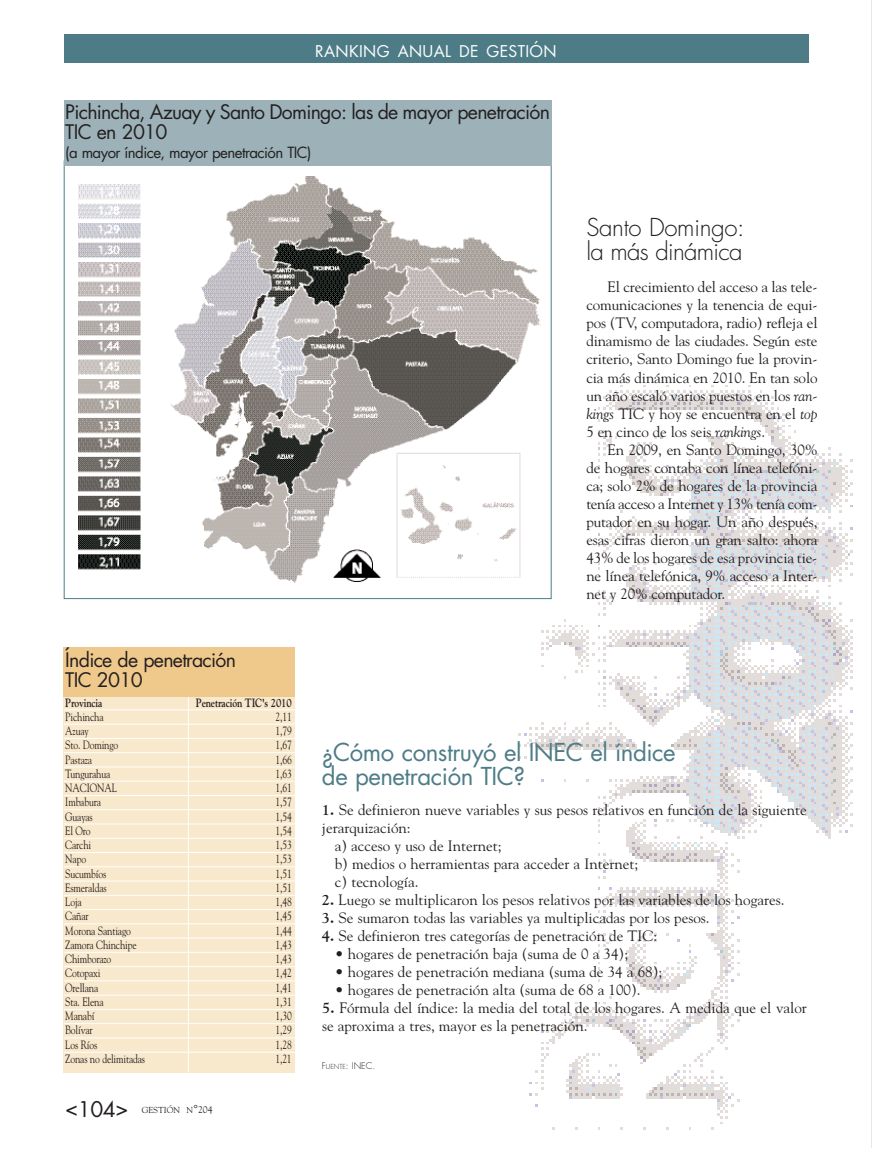
<style>
.page{position:relative;width:872px;height:1149px;background:#fff}
.page>*{position:absolute;margin:0;border:0;box-sizing:border-box;transform-origin:0 0}
.t1{font:24px/24px "Futura";letter-spacing:-.02em;color:#4d7c87}
.t2{font:300 24px/24px "Futura";letter-spacing:-.02em;color:#231f20}
.t3{font:21px "Futura";color:#231f20}
.t4{font:19.5px/19.5px "Futura";letter-spacing:-.035em;color:#231f20}
.t5{font:15.75px "Futura";letter-spacing:.025em;color:#fff}
.t6{font:15px/18px "Goudy Std";color:#231f20;text-align:justify}
.t7{font:15px "Futura";letter-spacing:-.035em;color:#231f20}
.t8{font:12px "Goudy Std";letter-spacing:-.015em;color:#231f20;scale:.8 1}
.t9{font:700 12px "Goudy Std";letter-spacing:-.015em;color:#231f20;scale:.8 1}
.t10{font:300 9px "Futura";color:#231f20}
.t11{font:8.7px "Goudy Std";color:#231f20}
.s1{font-style:italic}
.s2{font-size:11.55px}
.s3{font-size:9.75px}
.s4{font-weight:700}
.s5{font-size:6.75px}
</style>
<div class="page">
<img style="left:431px;top:296px;width:422px;height:834px">
<div style="left:64px;top:34px;width:744px;height:29px;background:#4d7c87"></div>
<div style="left:64px;top:696px;width:231px;height:375px;background:#f8e8cc"></div>
<hr style="left:64px;top:709px;width:231px;height:1px;background:#fff">
<hr style="left:64px;top:723px;width:231px;height:1px;background:#fff">
<hr style="left:64px;top:737px;width:231px;height:1px;background:#fff">
<hr style="left:64px;top:752px;width:231px;height:1px;background:#fff">
<hr style="left:64px;top:766px;width:231px;height:1px;background:#fff">
<hr style="left:64px;top:780px;width:231px;height:1px;background:#fff">
<hr style="left:64px;top:794px;width:231px;height:1px;background:#fff">
<hr style="left:64px;top:809px;width:231px;height:1px;background:#fff">
<hr style="left:64px;top:823px;width:231px;height:1px;background:#fff">
<hr style="left:64px;top:837px;width:231px;height:1px;background:#fff">
<hr style="left:64px;top:851px;width:231px;height:1px;background:#fff">
<hr style="left:64px;top:866px;width:231px;height:1px;background:#fff">
<hr style="left:64px;top:880px;width:231px;height:1px;background:#fff">
<hr style="left:64px;top:894px;width:231px;height:1px;background:#fff">
<hr style="left:64px;top:908px;width:231px;height:1px;background:#fff">
<hr style="left:64px;top:923px;width:231px;height:1px;background:#fff">
<hr style="left:64px;top:937px;width:231px;height:1px;background:#fff">
<hr style="left:64px;top:951px;width:231px;height:1px;background:#fff">
<hr style="left:64px;top:965px;width:231px;height:1px;background:#fff">
<hr style="left:64px;top:980px;width:231px;height:1px;background:#fff">
<hr style="left:64px;top:994px;width:231px;height:1px;background:#fff">
<hr style="left:64px;top:1008px;width:231px;height:1px;background:#fff">
<hr style="left:64px;top:1022px;width:231px;height:1px;background:#fff">
<hr style="left:64px;top:1037px;width:231px;height:1px;background:#fff">
<hr style="left:64px;top:1051px;width:231px;height:1px;background:#fff">
<hr style="left:188px;top:697px;width:1px;height:374px;background:#fff">
<div style="left:64px;top:646px;width:231px;height:50px;background:#efc88b"></div>
<img style="left:79px;top:176px;width:463px;height:407px">
<div style="left:64px;top:100px;width:487px;height:65px;background:#9cb1b8"></div>
<hr style="left:871px;top:0;width:1px;height:1147px;background:#e6e7e9">
<p class="t5" style="left:315px;top:40px;width:243px">RANKING ANUAL DE GESTIÓN</p>
<h3 class="t4" style="left:65px;top:102px;width:486px">Pichincha, Azuay y Santo Domingo: las de mayor penetración<br>TIC en 2010</h3>
<p class="t7" style="left:65px;top:142px;width:248px">(a mayor índice, mayor penetración TIC)</p>
<h3 class="t4" style="left:65px;top:650px;width:172px">Índice de penetración<br>TIC 2010</h3>
<h1 class="t2" style="left:586px;top:215px;width:160px">Santo Domingo: la más dinámica</h1>
<p class="t6" style="left:586px;top:278px;width:233px;text-indent:21px">El crecimiento del acceso a las tele&shy;comunicaciones y la tenencia de equi&shy;pos (TV, computadora, radio) refleja el dinamismo de las ciudades. Según este criterio, Santo Domingo fue la provin&shy;cia más dinámica en 2010. En tan solo un año escaló varios puestos en los <span class="s1">ran&shy;kings</span> TIC y hoy se encuentra en el <span class="s1">top </span>5 en cinco de los seis <span class="s1">rankings</span>.</p>
<p class="t6" style="left:586px;top:440px;width:233px;text-indent:21px">En 2009, en Santo Domingo, 30% de hogares contaba con línea telefóni&shy;ca; solo 2% de hogares de la provincia tenía acceso a Internet y 13% tenía com&shy;putador en su hogar. Un año después, esas cifras dieron un gran salto: ahora 43% de los hogares de esa provincia tie&shy;ne línea telefónica, 9% acceso a Inter&shy;net y 20% computador.</p>
<p class="t9" style="left:65px;top:695px;width:48px">Provincia</p>
<p class="t9" style="left:196px;top:695px;width:121px">Penetración TIC's 2010</p>
<p class="t8" style="left:65px;top:709px;width:49px">Pichincha</p>
<p class="t8" style="left:275px;top:709px;width:22px">2,11</p>
<p class="t8" style="left:65px;top:723px;width:31px">Azuay</p>
<p class="t8" style="left:275px;top:723px;width:22px">1,79</p>
<p class="t8" style="left:65px;top:737px;width:68px">Sto. Domingo</p>
<p class="t8" style="left:275px;top:737px;width:22px">1,67</p>
<p class="t8" style="left:65px;top:751px;width:35px">Pastaza</p>
<p class="t8" style="left:275px;top:751px;width:22px">1,66</p>
<p class="t8" style="left:65px;top:766px;width:58px">Tungurahua</p>
<p class="t8" style="left:275px;top:766px;width:22px">1,63</p>
<p class="t8" style="left:65px;top:780px;width:66px">NACIONAL</p>
<p class="t8" style="left:275px;top:780px;width:22px">1,61</p>
<p class="t8" style="left:65px;top:794px;width:46px">Imbabura</p>
<p class="t8" style="left:275px;top:794px;width:22px">1,57</p>
<p class="t8" style="left:65px;top:808px;width:36px">Guayas</p>
<p class="t8" style="left:275px;top:808px;width:22px">1,54</p>
<p class="t8" style="left:65px;top:823px;width:33px">El Oro</p>
<p class="t8" style="left:275px;top:823px;width:22px">1,54</p>
<p class="t8" style="left:65px;top:837px;width:34px">Carchi</p>
<p class="t8" style="left:275px;top:837px;width:22px">1,53</p>
<p class="t8" style="left:65px;top:851px;width:28px">Napo</p>
<p class="t8" style="left:275px;top:851px;width:22px">1,53</p>
<p class="t8" style="left:65px;top:865px;width:53px">Sucumbíos</p>
<p class="t8" style="left:275px;top:865px;width:22px">1,51</p>
<p class="t8" style="left:65px;top:880px;width:53px">Esmeraldas</p>
<p class="t8" style="left:275px;top:880px;width:22px">1,51</p>
<p class="t8" style="left:65px;top:894px;width:22px">Loja</p>
<p class="t8" style="left:275px;top:894px;width:22px">1,48</p>
<p class="t8" style="left:65px;top:908px;width:31px">Cañar</p>
<p class="t8" style="left:275px;top:908px;width:22px">1,45</p>
<p class="t8" style="left:65px;top:922px;width:84px">Morona Santiago</p>
<p class="t8" style="left:275px;top:922px;width:22px">1,44</p>
<p class="t8" style="left:65px;top:937px;width:91px">Zamora Chinchipe</p>
<p class="t8" style="left:275px;top:937px;width:22px">1,43</p>
<p class="t8" style="left:65px;top:951px;width:59px">Chimborazo</p>
<p class="t8" style="left:275px;top:951px;width:22px">1,43</p>
<p class="t8" style="left:65px;top:965px;width:46px">Cotopaxi</p>
<p class="t8" style="left:275px;top:965px;width:22px">1,42</p>
<p class="t8" style="left:65px;top:979px;width:43px">Orellana</p>
<p class="t8" style="left:275px;top:979px;width:22px">1,41</p>
<p class="t8" style="left:65px;top:993px;width:50px">Sta. Elena</p>
<p class="t8" style="left:275px;top:993px;width:22px">1,31</p>
<p class="t8" style="left:65px;top:1008px;width:38px">Manabí</p>
<p class="t8" style="left:275px;top:1008px;width:22px">1,30</p>
<p class="t8" style="left:65px;top:1022px;width:36px">Bolívar</p>
<p class="t8" style="left:275px;top:1022px;width:22px">1,29</p>
<p class="t8" style="left:65px;top:1036px;width:42px">Los Ríos</p>
<p class="t8" style="left:275px;top:1036px;width:22px">1,28</p>
<p class="t8" style="left:65px;top:1050px;width:101px">Zonas no delimitadas</p>
<p class="t8" style="left:275px;top:1050px;width:22px">1,21</p>
<h2 class="t3" style="left:65px;top:1094px;width:65px">&lt;104&gt;</h2>
<p class="t11" style="left:142px;top:1104px;width:72px">GESTIÓN N<span class="s2">°</span><span class="s3">204</span></p>
<h1 class="t1" style="left:322px;top:740px;width:355px">¿Cómo construyó el INEC el índice de penetración TIC?</h1>
<p class="t6" style="left:322px;top:800px;width:486px"><span class="s4">1.</span> Se definieron nueve variables y sus pesos relativos en función de la siguiente</p>
<p class="t6" style="left:322px;top:818px;width:90px">jerarquización:</p>
<p class="t6" style="left:335px;top:836px;width:168px">a) acceso y uso de Internet;</p>
<p class="t6" style="left:335px;top:854px;width:305px">b) medios o herramientas para acceder a Internet;</p>
<p class="t6" style="left:335px;top:872px;width:85px">c) tecnología.</p>
<p class="t6" style="left:322px;top:890px;width:464px"><span class="s4">2.</span> Luego se multiplicaron los pesos relativos por las variables de los hogares.</p>
<p class="t6" style="left:322px;top:908px;width:389px"><span class="s4">3.</span> Se sumaron todas las variables ya multiplicadas por los pesos.</p>
<p class="t6" style="left:322px;top:926px;width:336px"><span class="s4">4.</span> Se definieron tres categorías de penetración de TIC:</p>
<p class="t6" style="left:335px;top:944px;width:295px">• hogares de penetración baja (suma de 0 a 34);</p>
<p class="t6" style="left:335px;top:962px;width:329px">• hogares de penetración mediana (suma de 34 a 68);</p>
<p class="t6" style="left:335px;top:980px;width:307px">• hogares de penetración alta (suma de 68 a 100).</p>
<p class="t6" style="left:322px;top:998px;width:486px"><span class="s4">5.</span> Fórmula del índice: la media del total de los hogares. A medida que el valor se aproxima a tres, mayor es la penetración.</p>
<p class="t10" style="left:322px;top:1059px;width:55px">F<span class="s5">UENTE</span>: INEC.</p>
</div>
